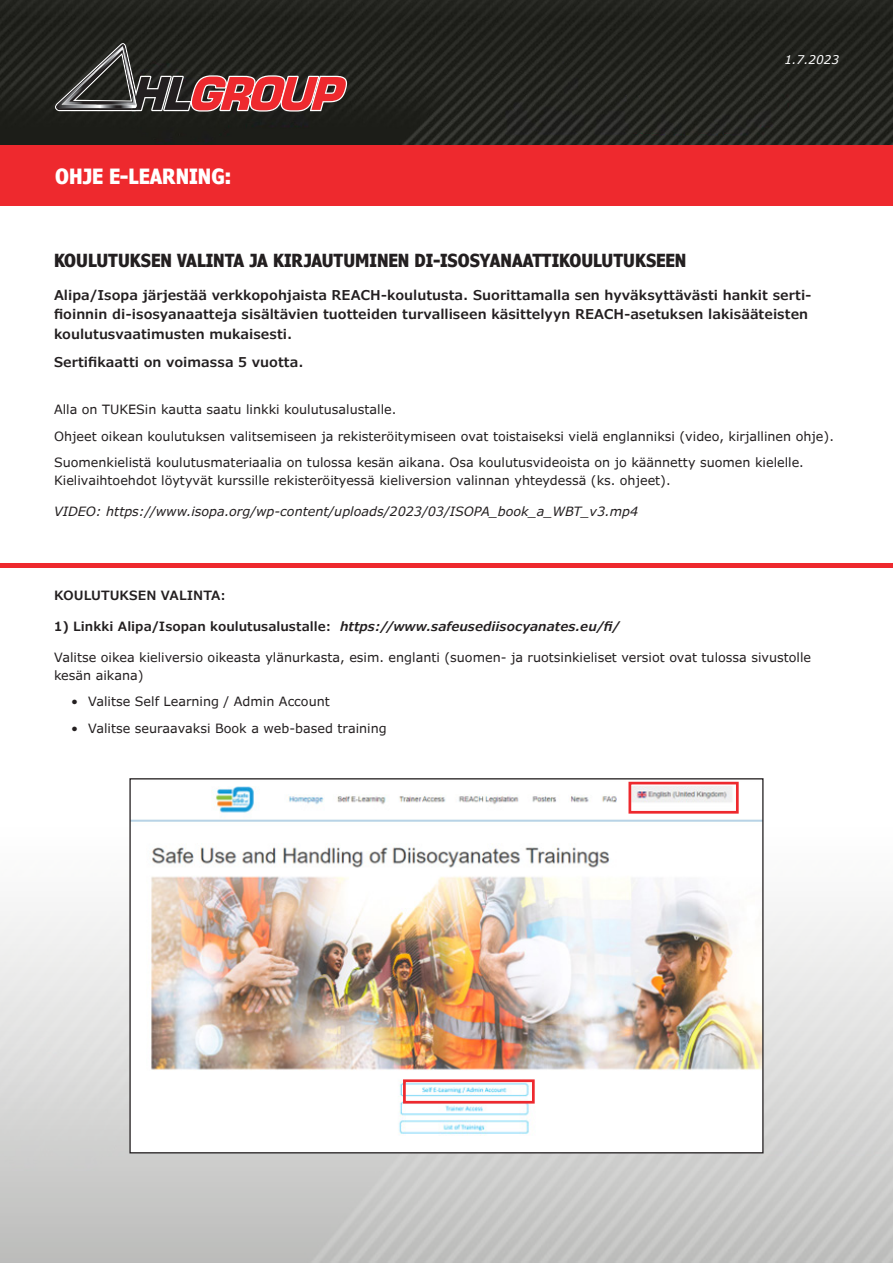
<style>
.page{position:relative;width:893px;height:1263px;background:#fff}
.page>*{position:absolute;margin:0;border:0;box-sizing:border-box;transform-origin:0 0}
.t1{font:700 condensed 21px "Verdana Pro";color:#fff}
.t2{font:700 condensed 18px "Verdana Pro";color:#231f20}
.t3{font:600 13.5px/19.5px "Verdana Pro";color:#231f20}
.t4{font:12.75px/18px "Verdana Pro";color:#231f20}
.t5{font:italic 12.75px "Verdana Pro";color:#231f20}
.t6{font:italic 600 12.75px "Verdana Pro";color:#231f20}
.t7{font:600 12.75px "Verdana Pro";color:#231f20}
.t8{font:italic 12px "Verdana Pro";color:#fff}
.s1{font-style:normal}
</style>
<div class="page">
<img style="left:0;top:0;width:893px;height:146px">
<div style="left:0;top:146px;width:893px;height:60px;background:#ee292e"></div>
<svg style="left:55px;top:43px;width:292px;height:69px;background:#5c3c3a"></svg>
<img style="left:131px;top:781px;width:630px;height:355px">
<div style="left:628px;top:782px;width:111px;height:32px;border:3px solid #ee292e"></div>
<div style="left:403px;top:1079px;width:132px;height:24px;border:3px solid #ee292e"></div>
<div style="left:0;top:563px;width:893px;height:5px;background:#ee292e"></div>
<p class="t1" style="left:55px;top:162px;width:178px">OHJE E-LEARNING:</p>
<p class="t8" style="left:784px;top:52px;width:56px">1.7.2023</p>
<p class="t2" style="left:54px;top:249px;width:634px">KOULUTUKSEN VALINTA JA KIRJAUTUMINEN DI-ISOSYANAATTIKOULUTUKSEEN</p>
<p class="t3" style="left:54px;top:285px;width:759px">Alipa/Isopa järjestää verkkopohjaista REACH-koulutusta. Suorittamalla sen hyväksyttävästi hankit serti&shy;fioinnin di-isosyanaatteja sisältävien tuotteiden turvalliseen käsittelyyn REACH-asetuksen lakisääteisten koulutusvaatimusten mukaisesti.</p>
<p class="t3" style="left:54px;top:352px;width:251px">Sertifikaatti on voimassa 5 vuotta.</p>
<p class="t4" style="left:54px;top:401px;width:344px">Alla on TUKESin kautta saatu linkki koulutusalustalle.</p>
<p class="t4" style="left:54px;top:427px;width:781px">Ohjeet oikean koulutuksen valitsemiseen ja rekisteröitymiseen ovat toistaiseksi vielä englanniksi (video, kirjallinen ohje).</p>
<p class="t4" style="left:54px;top:454px;width:751px">Suomenkielistä koulutusmateriaalia on tulossa kesän aikana. Osa koulutusvideoista on jo käännetty suomen kielelle.<br>Kielivaihtoehdot löytyvät kurssille rekisteröityessä kieliversion valinnan yhteydessä (ks. ohjeet).</p>
<p class="t5" style="left:54px;top:503px;width:586px">VIDEO: https://www.isopa.org/wp-content/uploads/2023/03/ISOPA_book_a_WBT_v3.mp4</p>
<p class="t7" style="left:54px;top:587px;width:173px">KOULUTUKSEN VALINTA:</p>
<p class="t6" style="left:54px;top:618px;width:567px"><span class="s1">1) Linkki Alipa/Isopan koulutusalustalle:</span> https://www.safeusediisocyanates.eu/fi/</p>
<p class="t4" style="left:54px;top:648px;width:759px">Valitse oikea kieliversio oikeasta ylänurkasta, esim. englanti (suomen- ja ruotsinkieliset versiot ovat tulossa sivustolle kesän aikana)</p>
<p class="t4" style="left:71px;top:693px;width:260px">• Valitse Self Learning / Admin Account</p>
<p class="t4" style="left:71px;top:719px;width:317px">• Valitse seuraavaksi Book a web-based training</p>
</div>
